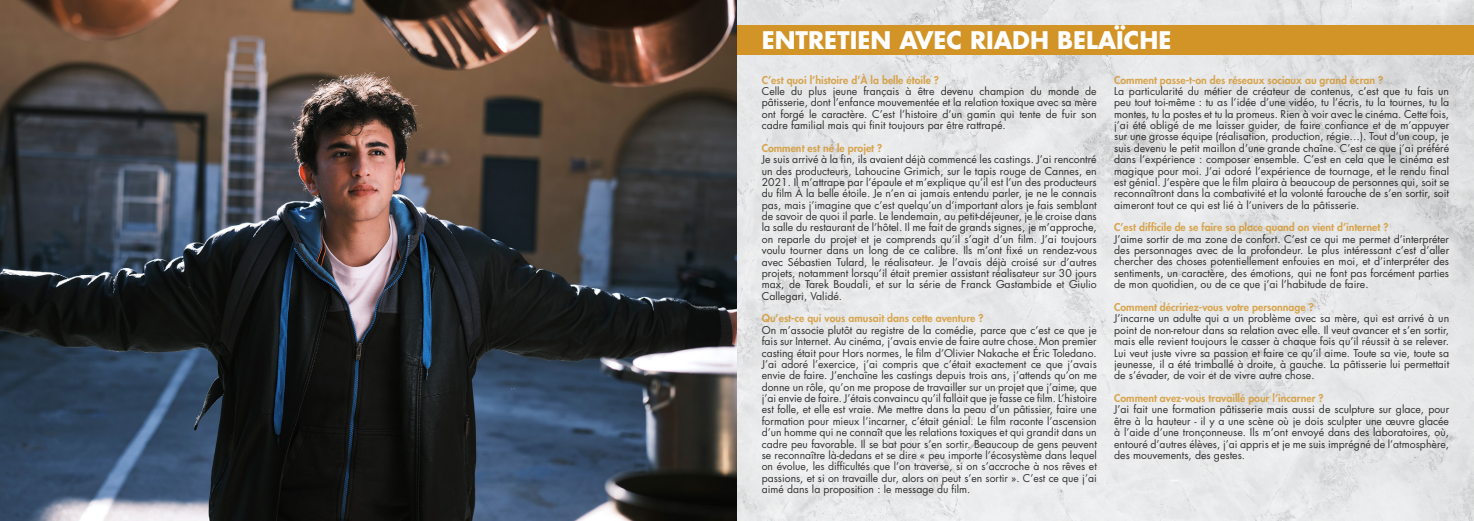
<style>
.page{position:relative;width:1474px;height:521px;background:#fff}
.page>*{position:absolute;margin:0;border:0;box-sizing:border-box;transform-origin:0 0}
.t1{font:700 23.62px "Futura Std";color:#fff}
.t2{font:10.5px/11.4px "Futura Std";color:#020000;text-align:justify}
.t3{font:800 10.5px "Futura Std";color:#d29327}
</style>
<div class="page">
<img style="left:0;top:0;width:1473px;height:521px">
<div style="left:737px;top:25px;width:736px;height:29px;background:#d29327"></div>
<h1 class="t1" style="left:761px;top:25px;width:411px">ENTRETIEN AVEC RIADH BELAÏCHE</h1>
<p class="t3" style="left:761px;top:73px;width:179px">C’est quoi l’histoire d’À la belle étoile ?</p>
<p class="t2" style="left:761px;top:85px;width:336px">Celle du plus jeune français à être devenu champion du monde de pâtisserie, dont l’enfance mouvementée et la relation toxique avec sa mère ont forgé le caractère. C’est l’histoire d’un gamin qui tente de fuir son cadre familial mais qui finit toujours par être rattrapé.</p>
<p class="t3" style="left:761px;top:141px;width:122px">Comment est né le projet ?</p>
<p class="t2" style="left:761px;top:154px;width:336px">Je suis arrivé à la fin, ils avaient déjà commencé les castings. J’ai rencontré un des producteurs, Lahoucine Grimich, sur le tapis rouge de Cannes, en 2021. Il m’attrape par l’épaule et m’explique qu’il est l’un des producteurs du film À la belle étoile. Je n’en ai jamais entendu parler, je ne le connais pas, mais j’imagine que c’est quelqu’un d’important alors je fais semblant de savoir de quoi il parle. Le lendemain, au petit-déjeuner, je le croise dans la salle du restaurant de l’hôtel. Il me fait de grands signes, je m’approche, on reparle du projet et je comprends qu’il s’agit d’un film. J’ai toujours voulu tourner dans un long de ce calibre. Ils m’ont fixé un rendez-vous avec Sébastien Tulard, le réalisateur. Je l’avais déjà croisé sur d’autres projets, notamment lorsqu’il était premier assistant réalisateur sur 30 jours max, de Tarek Boudali, et sur la série de Franck Gastambide et Giulio Callegari, Validé.</p>
<p class="t3" style="left:761px;top:312px;width:223px">Qu’est-ce qui vous amusait dans cette aventure ?</p>
<p class="t2" style="left:761px;top:324px;width:336px">On m’associe plutôt au registre de la comédie, parce que c’est ce que je fais sur Internet. Au cinéma, j’avais envie de faire autre chose. Mon premier casting était pour Hors normes, le film d’Olivier Nakache et Éric Toledano.<br>J’ai adoré l’exercice, j’ai compris que c’était exactement ce que j’avais envie de faire. J’enchaîne les castings depuis trois ans, j’attends qu’on me donne un rôle, qu’on me propose de travailler sur un projet que j’aime, que j’ai envie de faire. J’étais convaincu qu’il fallait que je fasse ce film. L’histoire est folle, et elle est vraie. Me mettre dans la peau d’un pâtissier, faire une formation pour mieux l’incarner, c’était génial. Le film raconte l’ascension d’un homme qui ne connaît que les relations toxiques et qui grandit dans un cadre peu favorable. Il se bat pour s’en sortir. Beaucoup de gens peuvent se reconnaître là-dedans et se dire « peu importe l’écosystème dans lequel on évolue, les difficultés que l’on traverse, si on s’accroche à nos rêves et passions, et si on travaille dur, alors on peut s’en sortir ». C’est ce que j’ai aimé dans la proposition : le message du film.</p>
<p class="t3" style="left:1114px;top:73px;width:270px">Comment passe-t-on des réseaux sociaux au grand écran ?</p>
<p class="t2" style="left:1114px;top:85px;width:336px">La particularité du métier de créateur de contenus, c’est que tu fais un peu tout toi-même : tu as l’idée d’une vidéo, tu l’écris, tu la tournes, tu la montes, tu la postes et tu la promeus. Rien à voir avec le cinéma. Cette fois, j’ai été obligé de me laisser guider, de faire confiance et de m’appuyer sur une grosse équipe (réalisation, production, régie…). Tout d’un coup, je suis devenu le petit maillon d’une grande chaîne. C’est ce que j’ai préféré dans l’expérience : composer ensemble. C’est en cela que le cinéma est magique pour moi. J’ai adoré l’expérience de tournage, et le rendu final est génial. J’espère que le film plaira à beaucoup de personnes qui, soit se reconnaîtront dans la combativité et la volonté farouche de s’en sortir, soit aimeront tout ce qui est lié à l’univers de la pâtisserie.</p>
<p class="t3" style="left:1114px;top:221px;width:276px">C’est difficile de se faire sa place quand on vient d’internet ?</p>
<p class="t2" style="left:1114px;top:233px;width:336px">J’aime sortir de ma zone de confort. C’est ce qui me permet d’interpréter des personnages avec de la profondeur. Le plus intéressant c’est d’aller chercher des choses potentiellement enfouies en moi, et d’interpréter des sentiments, un caractère, des émotions, qui ne font pas forcément parties de mon quotidien, ou de ce que j’ai l’habitude de faire.</p>
<p class="t3" style="left:1114px;top:300px;width:201px">Comment décririez-vous votre personnage ?</p>
<p class="t2" style="left:1114px;top:313px;width:336px">J’incarne un adulte qui a un problème avec sa mère, qui est arrivé à un point de non-retour dans sa relation avec elle. Il veut avancer et s’en sortir, mais elle revient toujours le casser à chaque fois qu’il réussit à se relever.<br>Lui veut juste vivre sa passion et faire ce qu’il aime. Toute sa vie, toute sa jeunesse, il a été trimballé à droite, à gauche. La pâtisserie lui permettait de s’évader, de voir et de vivre autre chose.</p>
<p class="t3" style="left:1114px;top:391px;width:211px">Comment avez-vous travaillé pour l’incarner ?</p>
<p class="t2" style="left:1114px;top:404px;width:336px">J’ai fait une formation pâtisserie mais aussi de sculpture sur glace, pour être à la hauteur - il y a une scène où je dois sculpter une œuvre glacée à l’aide d’une tronçonneuse. Ils m’ont envoyé dans des laboratoires, où, entouré d’autres élèves, j’ai appris et je me suis imprégné de l’atmosphère, des mouvements, des gestes.</p>
</div>
